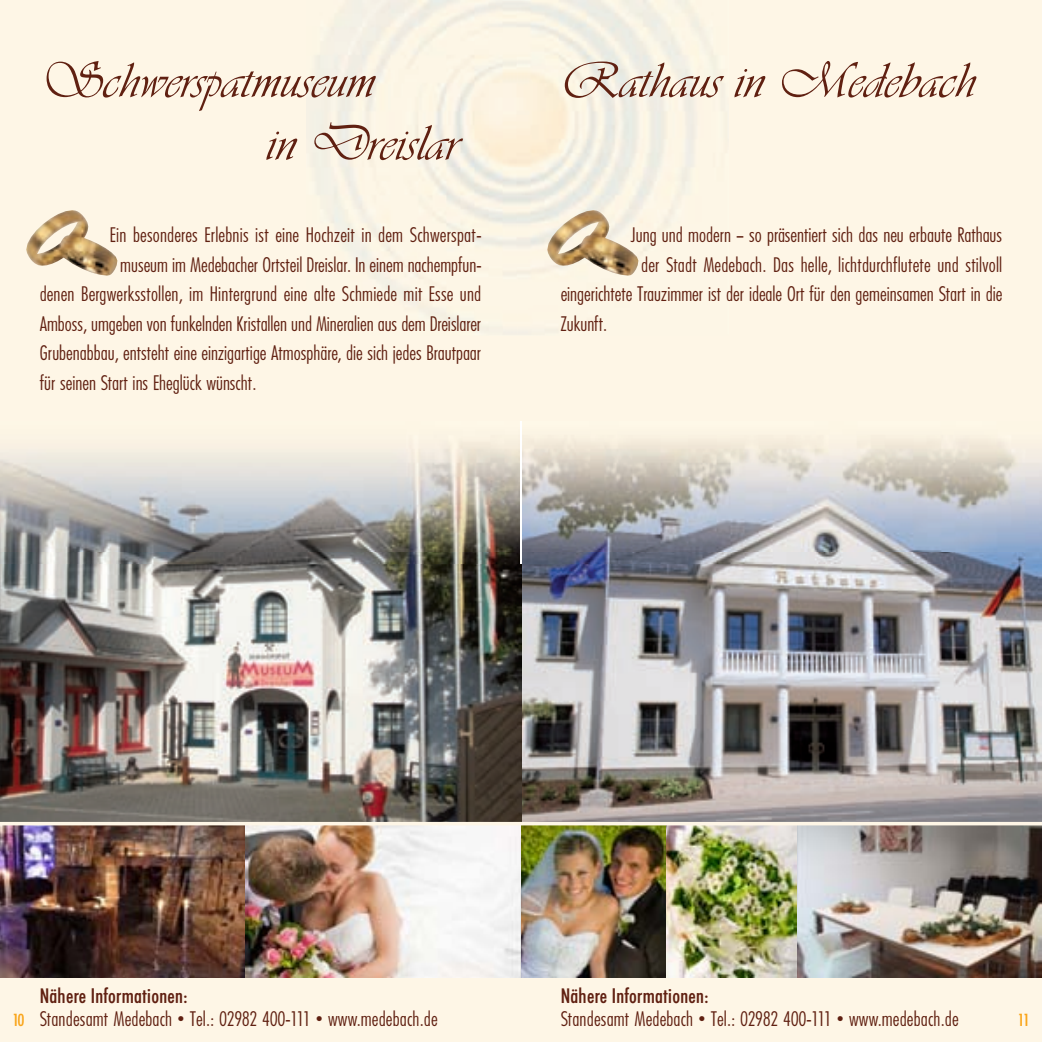
<style>
.page{position:relative;width:1042px;height:1042px;background:#fef6e6}
.page>*{position:absolute;margin:0;border:0;box-sizing:border-box;transform-origin:0 0}
.t1{font:52.15px/62.6px "Vivaldi D";letter-spacing:.005em;color:#602011}
.t2{font:300 21px "Futura Condensed BQ";color:#602011}
.t3{font:500 21px "Futura Condensed BQ";letter-spacing:.01em;color:#602011}
.t4{font:500 17.5px "Futura Condensed BQ";color:#f9a51b}
</style>
<div class="page">
<img style="left:0;top:421px;width:1042px;height:556px">
<img style="left:312px;top:0;width:404px;height:333px">
<img style="left:521px;top:825px;width:145px;height:152px">
<img style="left:666px;top:825px;width:130px;height:152px">
<img style="left:246px;top:825px;width:275px;height:152px">
<hr style="left:0;top:822px;width:1042px;height:3px;background:#fef6e6">
<img style="left:0;top:422px;width:1042px;height:142px">
<svg style="left:521px;top:552px;width:1px;height:12px"></svg>
<img style="left:521px;top:422px;width:1px;height:130px">
<img style="left:547px;top:210px;width:91px;height:66px">
<img style="left:26px;top:210px;width:91px;height:66px">
<h1 class="t1" style="left:266px;top:48px;width:194px;text-indent:-226px">Schwerspatmuseum<br>in Dreislar</h1>
<p class="t2" style="left:110px;top:224px;width:373px">Ein besonderes Erlebnis ist eine Hochzeit in dem Schwerspat-</p>
<p class="t2" style="left:120px;top:253px;width:363px">museum im Medebacher Ortsteil Dreislar. In einem nachempfun-</p>
<p class="t2" style="left:40px;top:283px;width:443px">denen Bergwerksstollen, im Hintergrund eine alte Schmiede mit Esse und</p>
<p class="t2" style="left:40px;top:312px;width:443px">Amboss, umgeben von funkelnden Kristallen und Mineralien aus dem Dreislarer</p>
<p class="t2" style="left:40px;top:342px;width:443px">Grubenabbau, entsteht eine einzigartige Atmosphäre, die sich jedes Brautpaar</p>
<p class="t2" style="left:40px;top:371px;width:218px">für seinen Start ins Eheglück wünscht.</p>
<h1 class="t1" style="left:561px;top:48px;width:416px">Rathaus in Medebach</h1>
<p class="t2" style="left:631px;top:224px;width:373px">Jung und modern – so präsentiert sich das neu erbaute Rathaus</p>
<p class="t2" style="left:641px;top:253px;width:363px">der Stadt Medebach. Das helle, lichtdurchflutete und stilvoll</p>
<p class="t2" style="left:561px;top:283px;width:443px">eingerichtete Trauzimmer ist der ideale Ort für den gemeinsamen Start in die</p>
<p class="t2" style="left:561px;top:312px;width:48px">Zukunft.</p>
<p class="t3" style="left:40px;top:984px;width:149px">Nähere Informationen:</p>
<p class="t2" style="left:40px;top:1007px;width:399px">Standesamt Medebach • Tel.: 02982 400-111 • www.medebach.de</p>
<p class="t3" style="left:561px;top:984px;width:149px">Nähere Informationen:</p>
<p class="t4" style="left:12px;top:1010px;width:13px">10</p>
<p class="t2" style="left:561px;top:1007px;width:399px">Standesamt Medebach • Tel.: 02982 400-111 • www.medebach.de</p>
<p class="t4" style="left:1017px;top:1010px;width:13px">11</p>
</div>
